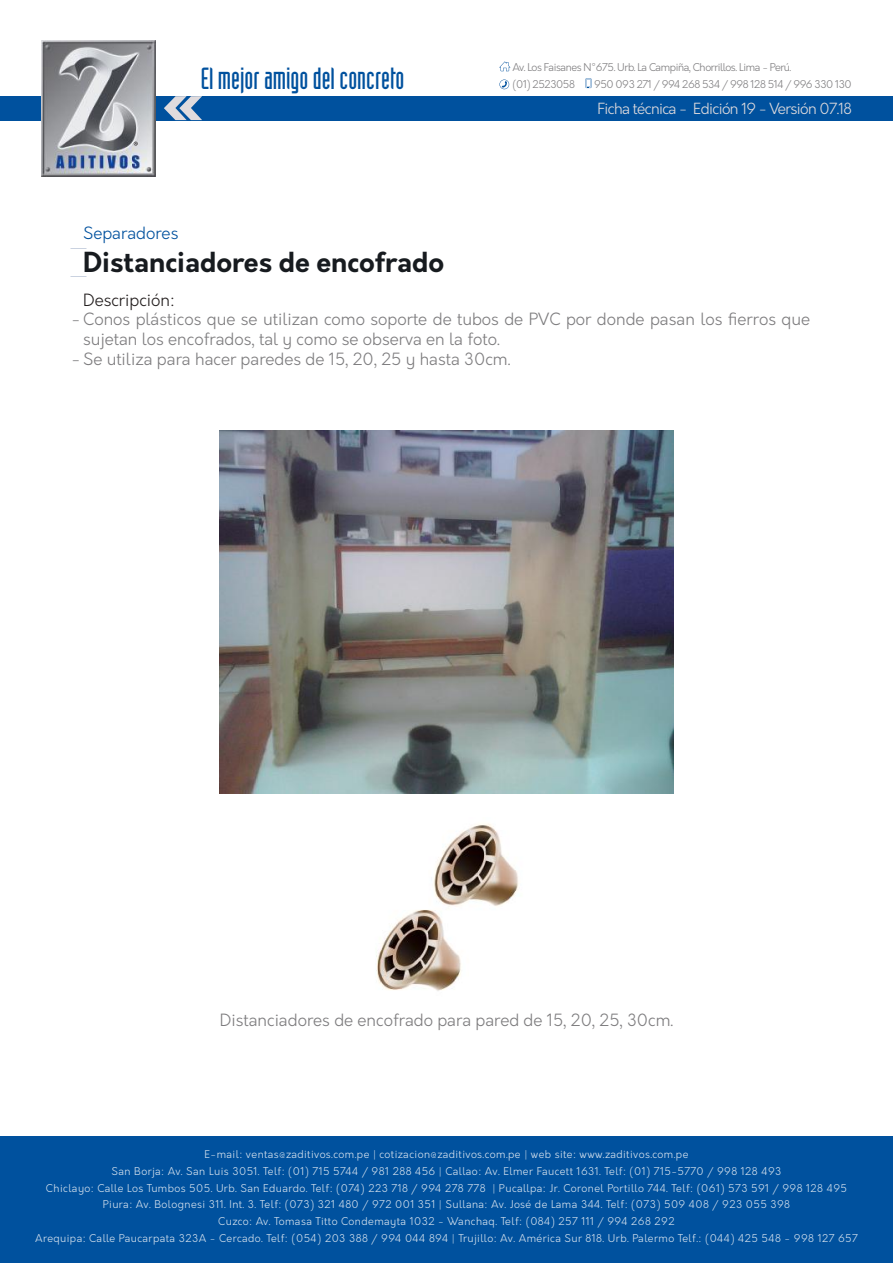
<style>
.page{position:relative;width:893px;height:1263px;background:#fff}
.page>*{position:absolute;margin:0;border:0;box-sizing:border-box;transform-origin:0 0}
.t1{font:30px "Industria LT Std Solid";color:#00519e}
.t2{font:700 27px "Orkney";color:#171b1f}
.t3{font:300 16.5px/19.8px "Orkney";color:#7d7c7e}
.t4{font:300 16.5px "Orkney";color:#241f1f}
.t5{font:300 16.5px "Orkney";color:#00519e}
.t6{font:300 15px "Orkney";letter-spacing:-.04em;color:#e0dbdd}
.t7{font:300 10.5px/16.8px "Orkney";letter-spacing:.04em;color:rgb(241 244 248/.9);text-align:center}
.t8{font:300 10.5px/16.8px "Orkney";letter-spacing:-.04em;color:#7d7c7e}
</style>
<div class="page">
<img style="left:220px;top:431px;width:453px;height:363px">
<img style="left:376px;top:823px;width:143px;height:168px">
<div style="left:0;top:96px;width:893px;height:24px;background:#00519e"></div>
<svg style="left:164px;top:96px;width:38px;height:24px"></svg>
<img style="left:41px;top:40px;width:115px;height:136px">
<svg style="left:134px;top:142px;width:4px;height:4px"></svg>
<svg style="left:585px;top:78px;width:6px;height:10px"></svg>
<svg style="left:499px;top:61px;width:11px;height:10px"></svg>
<svg style="left:499px;top:80px;width:10px;height:9px"></svg>
<div style="left:0;top:1137px;width:893px;height:126px;background:#00519e"></div>
<h1 class="t1" style="left:201px;top:62px;width:205px">El mejor amigo del concreto</h1>
<p class="t8" style="left:512px;top:59px;width:280px">Av. Los Faisanes N°675. Urb. La Campiña, Chorrillos. Lima - Perú. (01) 2523058</p>
<p class="t8" style="left:594px;top:76px;width:259px">950 093 271 / 994 268 534 / 998 128 514 / 996 330 130</p>
<h3 class="t6" style="left:597px;top:99px;width:256px">Ficha técnica - Edición 19 - Versión 07.18</h3>
<h3 class="t5" style="left:83px;top:222px;width:97px">Separadores</h3>
<h2 class="t2" style="left:83px;top:244px;width:363px">Distanciadores de encofrado</h2>
<h3 class="t4" style="left:83px;top:289px;width:93px">Descripción:</h3>
<h3 class="t3" style="left:83px;top:310px;width:728px;text-indent:-12px">- Conos plásticos que se utilizan como soporte de tubos de PVC por donde pasan los fierros que sujetan los encofrados, tal y como se observa en la foto.</h3>
<h3 class="t3" style="left:72px;top:349px;width:440px">- Se utiliza para hacer paredes de 15, 20, 25 y hasta 30cm.</h3>
<h3 class="t3" style="left:220px;top:1010px;width:455px">Distanciadores de encofrado para pared de 15, 20, 25, 30cm.</h3>
<p class="t7" style="left:35px;top:1146px;width:824px">E-mail: ventas@zaditivos.com.pe | cotizacion@zaditivos.com.pe | web site: www.zaditivos.com.pe<br>San Borja: Av. San Luis 3051. Telf: (01) 715 5744 / 981 288 456 | Callao: Av. Elmer Faucett 1631. Telf: (01) 715-5770 / 998 128 493<br>Chiclayo: Calle Los Tumbos 505. Urb. San Eduardo. Telf: (074) 223 718 / 994 278 778 | Pucallpa: Jr. Coronel Portillo 744. Telf: (061) 573 591 / 998 128 495<br>Piura: Av. Bolognesi 311. Int. 3. Telf: (073) 321 480 / 972 001 351 | Sullana: Av. José de Lama 344. Telf: (073) 509 408 / 923 055 398<br>Cuzco: Av. Tomasa Titto Condemayta 1032 - Wanchaq. Telf: (084) 257 111 / 994 268 292<br>Arequipa: Calle Paucarpata 323A - Cercado. Telf: (054) 203 388 / 994 044 894 | Trujillo: Av. América Sur 818. Urb. Palermo Telf.: (044) 425 548 - 998 127 657</p>
</div>
